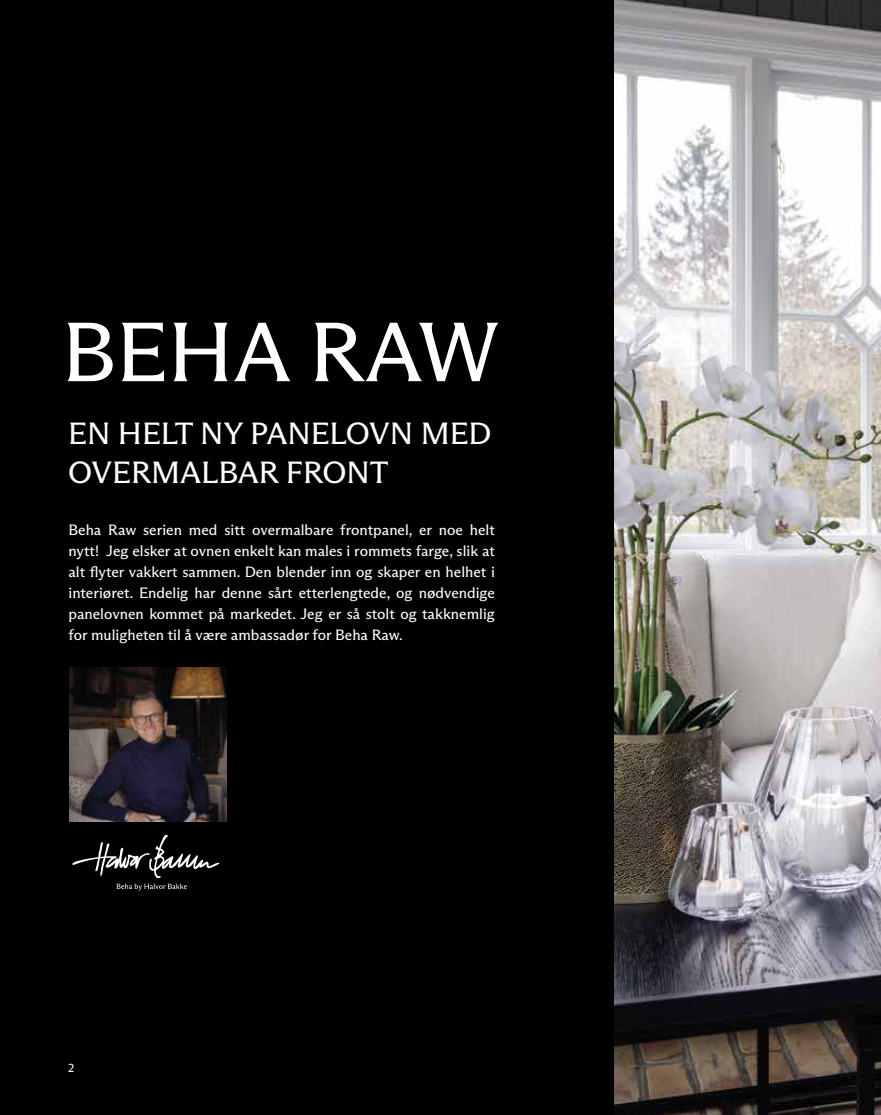
<style>
.page{position:relative;width:881px;height:1115px;background:#fff}
.page>*{position:absolute;margin:0;border:0;box-sizing:border-box;transform-origin:0 0}
.t1{font:84px "ABC Arizona Flare";color:#fff}
.t2{font:30.75px/39.6px "ABC Arizona Flare";color:#fff}
.t3{font:15px/21px "ABC Arizona Flare";color:#fff;text-align:justify}
.t4{font:12px "ABC Arizona Flare";color:#fff}
</style>
<div class="page">
<div style="left:0;top:0;width:614px;height:1114px;background:#000"></div>
<img style="left:69px;top:667px;width:157px;height:154px">
<svg style="left:72px;top:834px;width:147px;height:43px"></svg>
<svg style="left:116px;top:883px;width:71px;height:7px"></svg>
<img style="left:614px;top:0;width:266px;height:1114px">
<h1 class="t1" style="left:62px;top:302px;width:438px">BEHA RAW</h1>
<h2 class="t2" style="left:68px;top:413px;width:425px">EN HELT NY PANELOVN MED<br>OVERMALBAR FRONT</h2>
<p class="t3" style="left:68px;top:519px;width:428px">Beha Raw serien med sitt overmalbare frontpanel, er noe helt nytt! Jeg elsker at ovnen enkelt kan males i rommets farge, slik at alt flyter vakkert sammen. Den blender inn og skaper en helhet i interiøret. Endelig har denne sårt etterlengtede, og nødvendige panelovnen kommet på markedet. Jeg er så stolt og takknemlig for muligheten til å være ambassadør for Beha Raw.</p>
<p class="t4" style="left:68px;top:1060px;width:8px">2</p>
</div>
